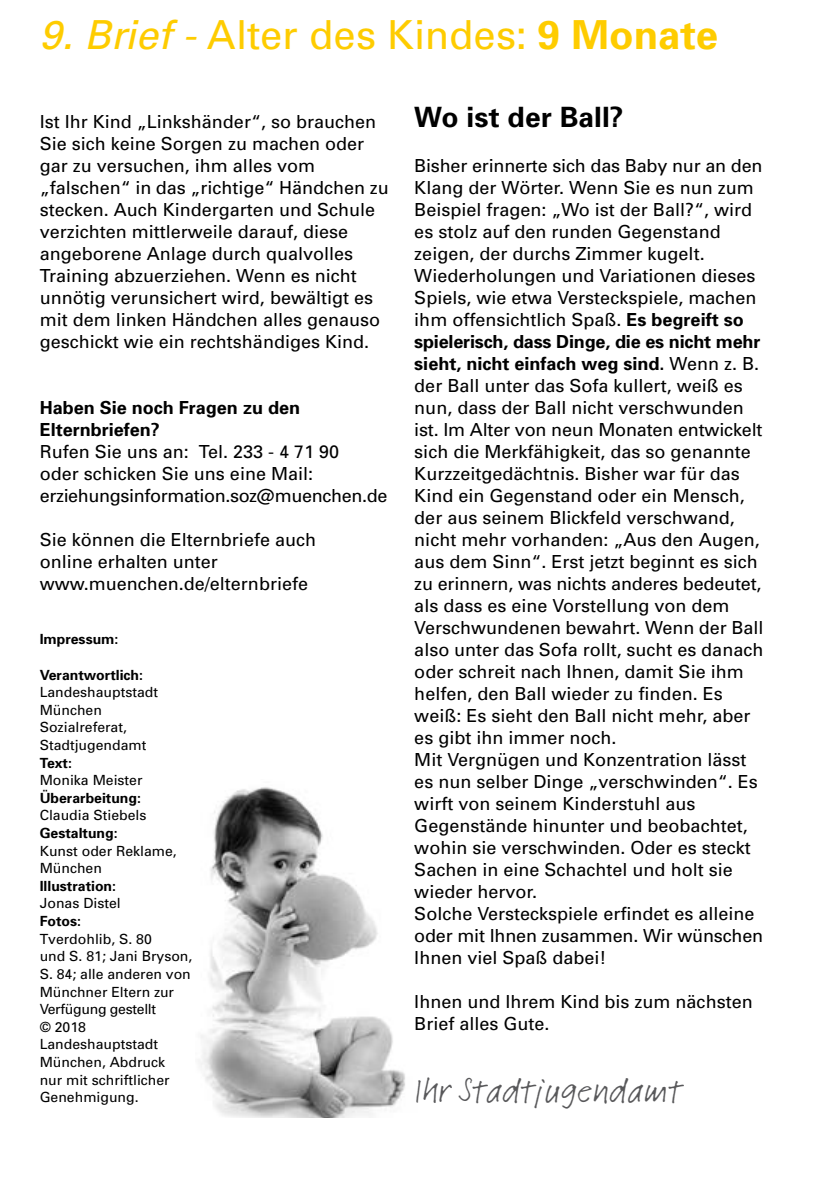
<style>
.page{position:relative;width:840px;height:1191px;background:#fff}
.page>*{position:absolute;margin:0;border:0;box-sizing:border-box;transform-origin:0 0}
.t1{font:40px "Univers";color:#fecc00}
.t2{font:36px "Linotype Feltpen";color:#58585a}
.t3{font:700 28px "Univers";letter-spacing:.005em;color:#000}
.t4{font:18px/22px "Univers";color:#000}
.t5{font:700 18px/22px "Univers";color:#000}
.t6{font:18px "Univers";letter-spacing:-.02em;color:#000}
.t7{font:14px/17.6px "Univers";color:#000}
.t8{font:700 14px "Univers";color:#000}
.s1{font-style:italic}
.s2{font-weight:700}
</style>
<div class="page">
<img style="left:200px;top:787px;width:205px;height:331px">
<h1 class="t1" style="left:40px;top:10px;width:679px"><span class="s1">9. Brief -</span> Alter des Kindes: <span class="s2">9 Monate</span></h1>
<p class="t4" style="left:40px;top:110px;width:350px">Ist Ihr Kind „Linkshänder“, so brauchen Sie sich keine Sorgen zu machen oder gar zu versuchen, ihm alles vom „falschen“ in das „richtige“ Händchen zu stecken. Auch Kindergarten und Schule verzichten mittlerweile darauf, diese angeborene Anlage durch qualvolles Training abzuerziehen. Wenn es nicht unnötig verunsichert wird, bewältigt es mit dem linken Händchen alles genauso geschickt wie ein rechtshändiges Kind.</p>
<p class="t5" style="left:40px;top:396px;width:262px">Haben Sie noch Fragen zu den<br>Elternbriefen?</p>
<p class="t4" style="left:40px;top:440px;width:151px">Rufen Sie uns an:</p>
<p class="t4" style="left:199px;top:440px;width:142px">Tel. 233 - 4 71 90</p>
<p class="t4" style="left:40px;top:462px;width:275px">oder schicken Sie uns eine Mail:</p>
<p class="t6" style="left:40px;top:484px;width:349px">erziehungsinformation.soz@muenchen.de</p>
<p class="t4" style="left:40px;top:528px;width:278px">Sie können die Elternbriefe auch online erhalten unter</p>
<p class="t4" style="left:40px;top:572px;width:270px">www.muenchen.de/elternbriefe</p>
<h3 class="t8" style="left:40px;top:630px;width:80px">Impressum:</h3>
<p class="t7" style="left:40px;top:665px;width:120px"><span class="s2">Verantwortlich:<br></span>Landeshauptstadt<br>München<br>Sozialreferat,<br>Stadtjugendamt</p>
<p class="t7" style="left:40px;top:753px;width:138px"><span class="s2">Text:<br></span>Monika Meister<br><span class="s2">Überarbeitung:<br></span>Claudia Stiebels<br><span class="s2">Gestaltung:<br></span>Kunst oder Reklame,<br>München<br><span class="s2">Illustration:<br></span>Jonas Distel</p>
<p class="t7" style="left:40px;top:912px;width:154px"><span class="s2">Fotos:<br></span>Tverdohlib, S. 80<br>und S. 81; Jani Bryson,<br>S. 84; alle anderen von<br>Münchner Eltern zur<br>Verfügung gestellt</p>
<p class="t7" style="left:40px;top:1017px;width:131px">© 2018<br>Landeshauptstadt<br>München, Abdruck nur mit schriftlicher<br>Genehmigung.</p>
<h3 class="t3" style="left:414px;top:99px;width:210px">Wo ist der Ball?</h3>
<p class="t4" style="left:414px;top:154px;width:349px">Bisher erinnerte sich das Baby nur an den Klang der Wörter. Wenn Sie es nun zum Beispiel fragen: „Wo ist der Ball?“, wird es stolz auf den runden Gegenstand zeigen, der durchs Zimmer kugelt.</p>
<p class="t4" style="left:414px;top:264px;width:350px">Wiederholungen und Variationen dieses Spiels, wie etwa Versteckspiele, machen ihm offensichtlich Spaß. <span class="s2">Es begreift so spielerisch, dass Dinge, die es nicht mehr sieht, nicht einfach weg sind.</span> Wenn z. B. der Ball unter das Sofa kullert, weiß es nun, dass der Ball nicht verschwunden ist. Im Alter von neun Monaten entwickelt sich die Merkfähigkeit, das so genannte Kurzzeitgedächtnis. Bisher war für das Kind ein Gegenstand oder ein Mensch, der aus seinem Blickfeld verschwand, nicht mehr vorhanden: „Aus den Augen, aus dem Sinn“. Erst jetzt beginnt es sich zu erinnern, was nichts anderes bedeutet, als dass es eine Vorstellung von dem Verschwundenen bewahrt. Wenn der Ball also unter das Sofa rollt, sucht es danach oder schreit nach Ihnen, damit Sie ihm helfen, den Ball wieder zu finden. Es weiß: Es sieht den Ball nicht mehr, aber es gibt ihn immer noch.</p>
<p class="t4" style="left:414px;top:748px;width:345px">Mit Vergnügen und Konzentration lässt es nun selber Dinge „verschwinden“. Es wirft von seinem Kinderstuhl aus Gegenstände hinunter und beobachtet, wohin sie verschwinden. Oder es steckt Sachen in eine Schachtel und holt sie wieder hervor.</p>
<p class="t4" style="left:414px;top:902px;width:350px">Solche Versteckspiele erfindet es alleine oder mit Ihnen zusammen. Wir wünschen<br>Ihnen viel Spaß dabei!</p>
<p class="t4" style="left:414px;top:990px;width:340px">Ihnen und Ihrem Kind bis zum nächsten<br>Brief alles Gute.</p>
<p class="t2" style="left:414px;top:1067px;width:269px">Ihr Stadtjugendamt</p>
</div>
